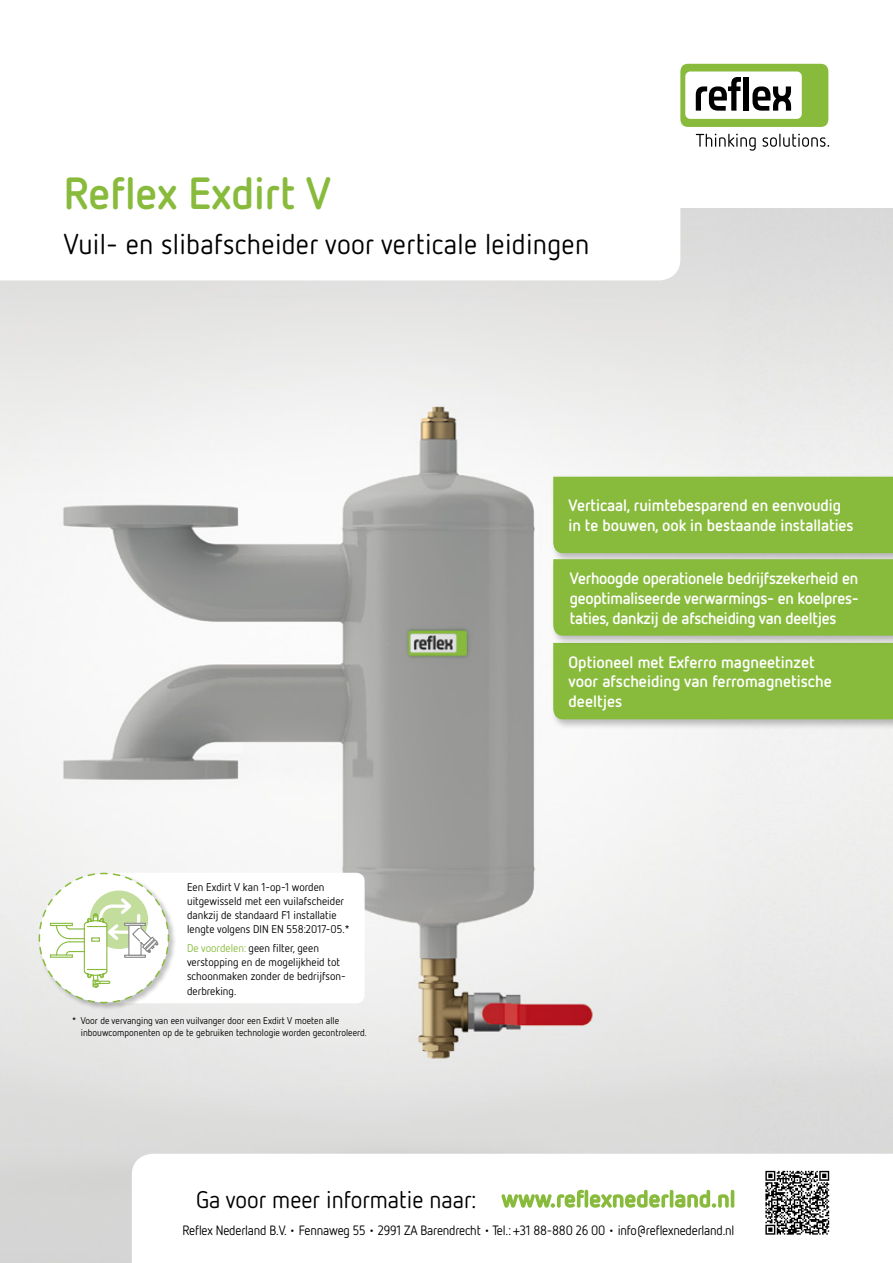
<style>
.page{position:relative;width:893px;height:1263px;background:#fff}
.page>*{position:absolute;margin:0;border:0;box-sizing:border-box;transform-origin:0 0}
.t1{font:700 45px "Netto OT";color:#88bb3c}
.t2{font:28.5px "Netto OT";letter-spacing:.01em;color:#000}
.t3{font:24px "Netto OT";color:#000}
.t4{font:700 16.5px/19.8px "Netto OT";letter-spacing:-.005em;color:#fff}
.t5{font:13.5px "Netto OT";letter-spacing:-.015em;color:#000}
.t6{font:11.25px/14.2px "Netto OT";color:#000}
.t7{font:9.75px/12px "Netto OT";color:#000}
.s1{color:#88bb3c}
</style>
<div class="page">
<img style="left:0;top:209px;width:893px;height:1054px">
<div style="left:98px;top:873px;width:267px;height:130px;background:#fff;border-radius:9px"></div>
<div style="left:37px;top:871px;width:140px;height:140px;background:#000;opacity:.25"></div>
<svg style="left:38px;top:872px;width:132px;height:132px"></svg>
<svg style="left:0;top:209px;width:680px;height:71px"></svg>
<div style="left:550px;top:474px;width:343px;height:90px;background:#000;opacity:.26"></div>
<div style="left:553px;top:477px;width:340px;height:76px;background:#88bb3c"></div>
<div style="left:550px;top:640px;width:343px;height:90px;background:#000;opacity:.26"></div>
<div style="left:553px;top:646px;width:340px;height:73px;background:#88bb3c"></div>
<div style="left:550px;top:557px;width:343px;height:89px;background:#000;opacity:.26"></div>
<div style="left:553px;top:559px;width:340px;height:77px;background:#88bb3c"></div>
<svg style="left:132px;top:1154px;width:761px;height:109px"></svg>
<svg style="left:501px;top:1190px;width:83px;height:18px"></svg>
<hr style="left:585px;top:1190px;width:3px;height:18px;background:#88bb3c;border-radius:2px">
<svg style="left:590px;top:1190px;width:79px;height:18px"></svg>
<hr style="left:670px;top:1190px;width:3px;height:18px;background:#88bb3c;border-radius:2px">
<svg style="left:675px;top:1190px;width:54px;height:18px"></svg>
<hr style="left:731px;top:1190px;width:3px;height:18px;background:#88bb3c;border-radius:2px">
<svg style="left:765px;top:1171px;width:64px;height:63px"></svg>
<div style="left:680px;top:64px;width:148px;height:63px;background:#88bb3c;border-radius:8px"></div>
<div style="left:685px;top:71px;width:117px;height:48px;background:#fff;border-radius:5px"></div>
<svg style="left:696px;top:77px;width:45px;height:34px"></svg>
<div style="left:744px;top:77px;width:5px;height:34px;background:#000"></div>
<svg style="left:752px;top:86px;width:39px;height:25px"></svg>
<svg style="left:696px;top:134px;width:60px;height:17px"></svg>
<svg style="left:762px;top:134px;width:67px;height:13px"></svg>
<h1 class="t1" style="left:64px;top:164px;width:268px">Reflex Exdirt V</h1>
<h2 class="t2" style="left:64px;top:226px;width:527px">Vuil- en slibafscheider voor verticale leidingen</h2>
<p class="t4" style="left:568px;top:495px;width:287px">Verticaal, ruimtebesparend en eenvoudig in te bouwen, ook in bestaande installaties</p>
<p class="t4" style="left:570px;top:568px;width:291px;text-align:justify">Verhoogde operationele bedrijfszekerheid en geoptimaliseerde verwarmings- en koelpres&shy;taties, dankzij de afscheiding van deeltjes</p>
<p class="t6" style="left:187px;top:879px;width:164px">Een Exdirt V kan 1-op-1 worden uitgewisseld met een vuilafscheider dankzij de standaard F1 installatie lengte volgens DIN EN 558:2017-05.*</p>
<p class="t6" style="left:187px;top:940px;width:160px"><span class="s1">De voordelen:</span> geen filter, geen verstopping en de mogelijkheid tot schoonmaken zonder de bedrijfson&shy;derbreking.</p>
<p class="t7" style="left:81px;top:1015px;width:287px;text-indent:-9px">* Voor de vervanging van een vuilvanger door een Exdirt V moeten alle inbouwcomponenten op de te gebruiken technologie worden gecontroleerd.</p>
<p class="t4" style="left:568px;top:651px;width:265px">Optioneel met Exferro magneetinzet voor afscheiding van ferromagnetische deeltjes</p>
<h3 class="t3" style="left:196px;top:1184px;width:282px">Ga voor meer informatie naar:</h3>
<p class="t5" style="left:182px;top:1221px;width:553px">Reflex Nederland B.V. • Fennaweg 55 • 2991 ZA Barendrecht • Tel.: +31 88-880 26 00 • info@reflexnederland.nl</p>
</div>
